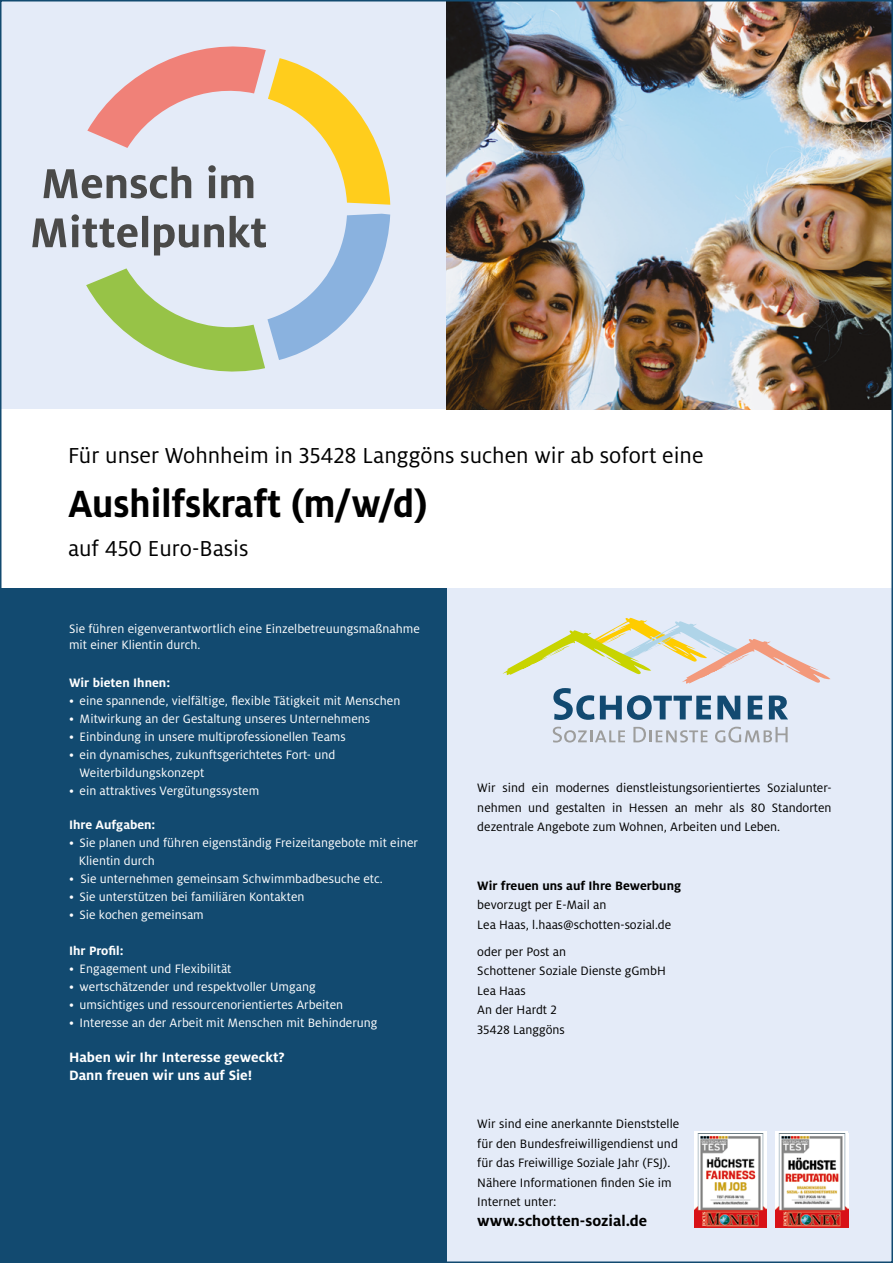
<style>
.page{position:relative;width:893px;height:1263px;background:#e4ebf8}
.page>*{position:absolute;margin:0;border:0;box-sizing:border-box;transform-origin:0 0}
.t1{font:700 42px "Milo OT";color:#000;scale:.92 1}
.t2{font:24px "Milo OT";color:#000}
.t3{font:700 16.5px "Milo OT";color:#000}
.t4{font:700 15px/18px "Milo OT";color:#fff}
.t5{font:13.5px/18px "Milo OT";color:#fff}
.t6{font:13.5px/19.5px "Milo OT";color:#000}
.t7{font:700 13.5px "Milo OT";color:#fff}
.t8{font:700 13.5px "Milo OT";color:#000}
</style>
<div class="page">
<div style="left:0;top:579px;width:446px;height:684px;background:#124a70"></div>
<div style="left:0;top:410px;width:893px;height:178px;background:#fff"></div>
<div style="left:694px;top:1131px;width:73px;height:97px;background:#fff"></div>
<img style="left:694px;top:1133px;width:73px;height:95px">
<div style="left:775px;top:1131px;width:73px;height:97px;background:#fff"></div>
<img style="left:775px;top:1133px;width:73px;height:95px">
<img style="left:446px;top:3px;width:444px;height:406px">
<svg style="left:553px;top:727px;width:72px;height:15px"></svg>
<svg style="left:633px;top:727px;width:74px;height:15px"></svg>
<svg style="left:715px;top:727px;width:73px;height:15px"></svg>
<svg style="left:502px;top:618px;width:328px;height:102px"></svg>
<svg style="left:32px;top:214px;width:358px;height:158px"></svg>
<svg style="left:43px;top:46px;width:347px;height:159px"></svg>
<h2 class="t2" style="left:68px;top:443px;width:637px">Für unser Wohnheim in 35428 Langgöns suchen wir ab sofort eine</h2>
<h1 class="t1" style="left:68px;top:480px;width:392px">Aushilfskraft (m/w/d)</h1>
<h2 class="t2" style="left:68px;top:535px;width:182px">auf 450 Euro-Basis</h2>
<p class="t5" style="left:69px;top:620px;width:352px;line-height:16.5px">Sie führen eigenverantwortlich eine Einzelbetreuungsmaßnahme mit einer Klientin durch.</p>
<p class="t7" style="left:69px;top:675px;width:103px">Wir bieten Ihnen:</p>
<p class="t5" style="left:69px;top:691px;width:333px">• eine spannende, vielfältige, flexible Tätigkeit mit Menschen</p>
<p class="t5" style="left:69px;top:709px;width:302px">• Mitwirkung an der Gestaltung unseres Unternehmens</p>
<p class="t5" style="left:69px;top:727px;width:278px">• Einbindung in unsere multiprofessionellen Teams</p>
<p class="t5" style="left:80px;top:745px;width:257px;text-indent:-11px">• ein dynamisches, zukunftsgerichtetes Fort- und<br>Weiterbildungskonzept</p>
<p class="t5" style="left:69px;top:781px;width:192px">• ein attraktives Vergütungssystem</p>
<p class="t7" style="left:69px;top:817px;width:88px">Ihre Aufgaben:</p>
<p class="t5" style="left:79px;top:834px;width:341px;text-indent:-10px">• Sie planen und führen eigenständig Freizeitangebote mit einer<br>Klientin durch</p>
<p class="t5" style="left:69px;top:870px;width:315px">• Sie unternehmen gemeinsam Schwimmbadbesuche etc.</p>
<p class="t5" style="left:69px;top:888px;width:237px">• Sie unterstützen bei familiären Kontakten</p>
<p class="t5" style="left:69px;top:906px;width:136px">• Sie kochen gemeinsam</p>
<p class="t7" style="left:69px;top:943px;width:56px">Ihr Profil:</p>
<p class="t5" style="left:69px;top:960px;width:164px">• Engagement und Flexibilität</p>
<p class="t5" style="left:69px;top:978px;width:248px">• wertschätzender und respektvoller Umgang</p>
<p class="t5" style="left:69px;top:996px;width:276px">• umsichtiges und ressourcenorientiertes Arbeiten</p>
<p class="t5" style="left:69px;top:1014px;width:310px">• Interesse an der Arbeit mit Menschen mit Behinderung</p>
<p class="t4" style="left:69px;top:1048px;width:217px">Haben wir Ihr Interesse geweckt?<br>Dann freuen wir uns auf Sie!</p>
<p class="t6" style="left:477px;top:778px;width:356px;text-align:justify">Wir sind ein modernes dienstleistungsorientiertes Sozialunter&shy;nehmen und gestalten in Hessen an mehr als 80 Standorten dezentrale Angebote zum Wohnen, Arbeiten und Leben.</p>
<p class="t8" style="left:477px;top:878px;width:205px">Wir freuen uns auf Ihre Bewerbung</p>
<p class="t6" style="left:477px;top:895px;width:195px">bevorzugt per E-Mail an<br>Lea Haas, l.haas@schotten-sozial.de</p>
<p class="t6" style="left:477px;top:942px;width:190px">oder per Post an<br>Schottener Soziale Dienste gGmbH<br>Lea Haas<br>An der Hardt 2<br>35428 Langgöns</p>
<p class="t6" style="left:477px;top:1114px;width:203px">Wir sind eine anerkannte Dienststelle für den Bundesfreiwilligendienst und für das Freiwillige Soziale Jahr (FSJ).<br>Nähere Informationen finden Sie im Internet unter:</p>
<p class="t3" style="left:477px;top:1211px;width:171px">www.schotten-sozial.de</p>
</div>
